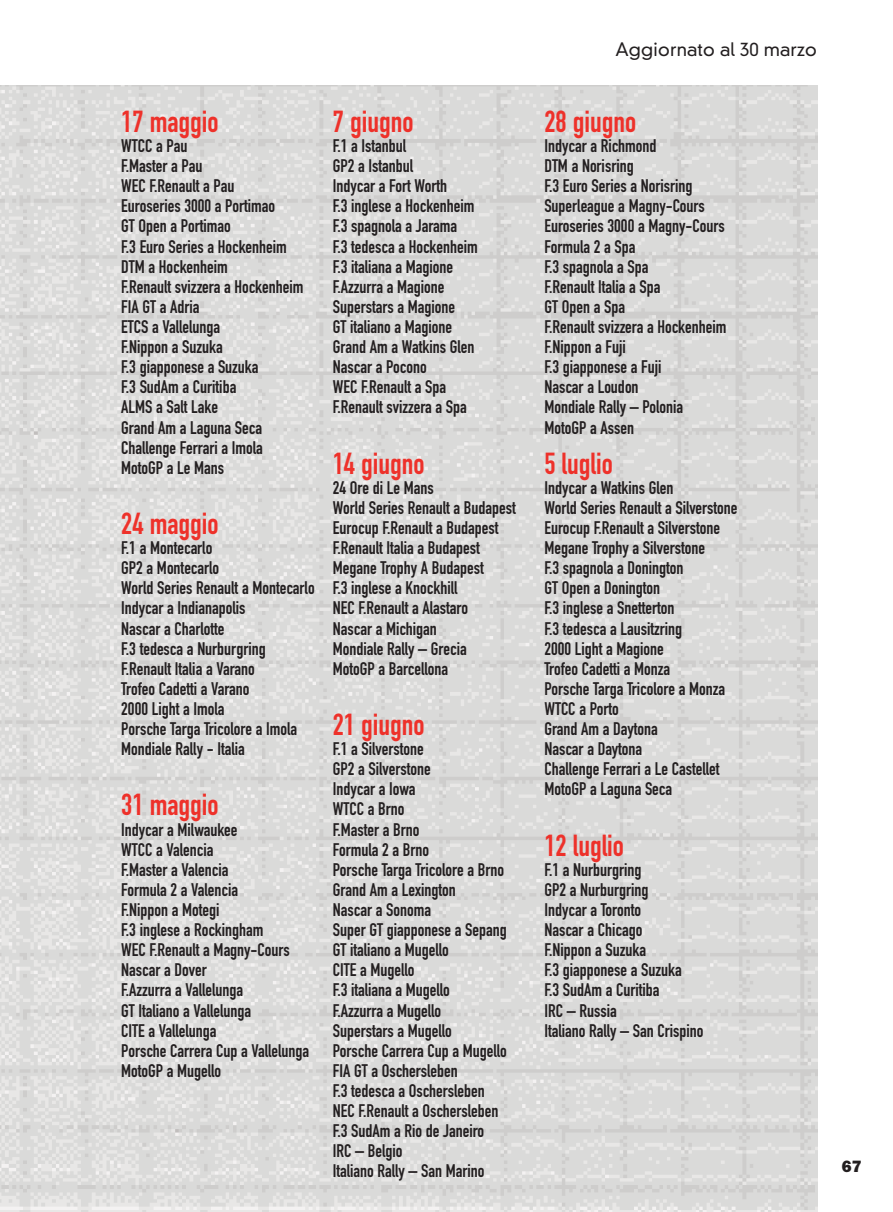
<style>
.page{position:relative;width:893px;height:1212px;background:#fff}
.page>*{position:absolute;margin:0;border:0;box-sizing:border-box;transform-origin:0 0}
.t1{font:30px "DIN Engschrift Std";color:#ee312a}
.t2{font:18px/20.1px "DIN Engschrift Std";color:#231f20}
.t3{font:300 18px "DIN Neuzeit Grotesk Std";color:#231f20}
.t4{font:16.5px "ITC Franklin Gothic Std Hvy";color:#231f20}
</style>
<div class="page">
<img style="left:0;top:85px;width:818px;height:1127px">
<h1 class="t1" style="left:121px;top:111px;width:99px">17 maggio</h1>
<p class="t2" style="left:121px;top:137px;width:184px">WTCC a Pau<br>F.Master a Pau<br>WEC F.Renault a Pau<br>Euroseries 3000 a Portimao<br>GT Open a Portimao<br>F.3 Euro Series a Hockenheim<br>DTM a Hockenheim<br>F.Renault svizzera a Hockenheim<br>FIA GT a Adria<br>ETCS a Vallelunga<br>F.Nippon a Suzuka<br>F.3 giapponese a Suzuka<br>F.3 SudAm a Curitiba<br>ALMS a Salt Lake<br>Grand Am a Laguna Seca<br>Challenge Ferrari a Imola<br>MotoGP a Le Mans</p>
<h1 class="t1" style="left:121px;top:513px;width:99px">24 maggio</h1>
<p class="t2" style="left:121px;top:539px;width:195px">F.1 a Montecarlo<br>GP2 a Montecarlo<br>World Series Renault a Montecarlo<br>Indycar a Indianapolis<br>Nascar a Charlotte<br>F.3 tedesca a Nurburgring<br>F.Renault Italia a Varano<br>Trofeo Cadetti a Varano<br>2000 Light a Imola<br>Porsche Targa Tricolore a Imola<br>Mondiale Rally - Italia</p>
<h1 class="t1" style="left:121px;top:794px;width:99px">31 maggio</h1>
<p class="t2" style="left:121px;top:821px;width:189px">Indycar a Milwaukee<br>WTCC a Valencia<br>F.Master a Valencia<br>Formula 2 a Valencia<br>F.Nippon a Motegi<br>F.3 inglese a Rockingham<br>WEC F.Renault a Magny-Cours<br>Nascar a Dover<br>F.Azzurra a Vallelunga<br>GT Italiano a Vallelunga<br>CITE a Vallelunga<br>Porsche Carrera Cup a Vallelunga<br>MotoGP a Mugello</p>
<h1 class="t1" style="left:333px;top:111px;width:82px">7 giugno</h1>
<p class="t2" style="left:333px;top:137px;width:146px">F.1 a Istanbul<br>GP2 a Istanbul<br>Indycar a Fort Worth<br>F.3 inglese a Hockenheim<br>F.3 spagnola a Jarama<br>F.3 tedesca a Hockenheim<br>F.3 italiana a Magione<br>F.Azzurra a Magione<br>Superstars a Magione<br>GT italiano a Magione<br>Grand Am a Watkins Glen<br>Nascar a Pocono<br>WEC F.Renault a Spa<br>F.Renault svizzera a Spa</p>
<h1 class="t1" style="left:333px;top:452px;width:93px">14 giugno</h1>
<p class="t2" style="left:333px;top:479px;width:185px">24 Ore di Le Mans<br>World Series Renault a Budapest<br>Eurocup F.Renault a Budapest<br>F.Renault Italia a Budapest<br>Megane Trophy A Budapest<br>F.3 inglese a Knockhill<br>NEC F.Renault a Alastaro<br>Nascar a Michigan<br>Mondiale Rally – Grecia<br>MotoGP a Barcellona</p>
<h1 class="t1" style="left:333px;top:714px;width:93px">21 giugno</h1>
<p class="t2" style="left:333px;top:740px;width:176px">F.1 a Silverstone<br>GP2 a Silverstone<br>Indycar a Iowa<br>WTCC a Brno<br>F.Master a Brno<br>Formula 2 a Brno<br>Porsche Targa Tricolore a Brno<br>Grand Am a Lexington<br>Nascar a Sonoma<br>Super GT giapponese a Sepang<br>GT italiano a Mugello<br>CITE a Mugello<br>F.3 italiana a Mugello<br>F.Azzurra a Mugello<br>Superstars a Mugello<br>Porsche Carrera Cup a Mugello<br>FIA GT a Oschersleben<br>F.3 tedesca a Oschersleben<br>NEC F.Renault a Oschersleben<br>F.3 SudAm a Rio de Janeiro<br>IRC – Belgio<br>Italiano Rally – San Marino</p>
<p class="t3" style="left:615px;top:40px;width:203px">Aggiornato al 30 marzo</p>
<h1 class="t1" style="left:544px;top:111px;width:93px">28 giugno</h1>
<p class="t2" style="left:544px;top:137px;width:184px">Indycar a Richmond<br>DTM a Norisring<br>F.3 Euro Series a Norisring<br>Superleague a Magny-Cours<br>Euroseries 3000 a Magny-Cours<br>Formula 2 a Spa<br>F.3 spagnola a Spa<br>F.Renault Italia a Spa<br>GT Open a Spa<br>F.Renault svizzera a Hockenheim<br>F.Nippon a Fuji<br>F.3 giapponese a Fuji<br>Nascar a Loudon<br>Mondiale Rally – Polonia<br>MotoGP a Assen</p>
<h1 class="t1" style="left:544px;top:452px;width:70px">5 luglio</h1>
<p class="t2" style="left:544px;top:479px;width:195px">Indycar a Watkins Glen<br>World Series Renault a Silverstone<br>Eurocup F.Renault a Silverstone<br>Megane Trophy a Silverstone<br>F.3 spagnola a Donington<br>GT Open a Donington<br>F.3 inglese a Snetterton<br>F.3 tedesca a Lausitzring<br>2000 Light a Magione<br>Trofeo Cadetti a Monza<br>Porsche Targa Tricolore a Monza<br>WTCC a Porto<br>Grand Am a Daytona<br>Nascar a Daytona<br>Challenge Ferrari a Le Castellet<br>MotoGP a Laguna Seca</p>
<h1 class="t1" style="left:544px;top:834px;width:81px">12 luglio</h1>
<p class="t2" style="left:544px;top:861px;width:161px">F.1 a Nurburgring<br>GP2 a Nurburgring<br>Indycar a Toronto<br>Nascar a Chicago<br>F.Nippon a Suzuka<br>F.3 giapponese a Suzuka<br>F.3 SudAm a Curitiba<br>IRC – Russia<br>Italiano Rally – San Crispino</p>
<p class="t4" style="left:842px;top:1160px;width:21px">67</p>
</div>
